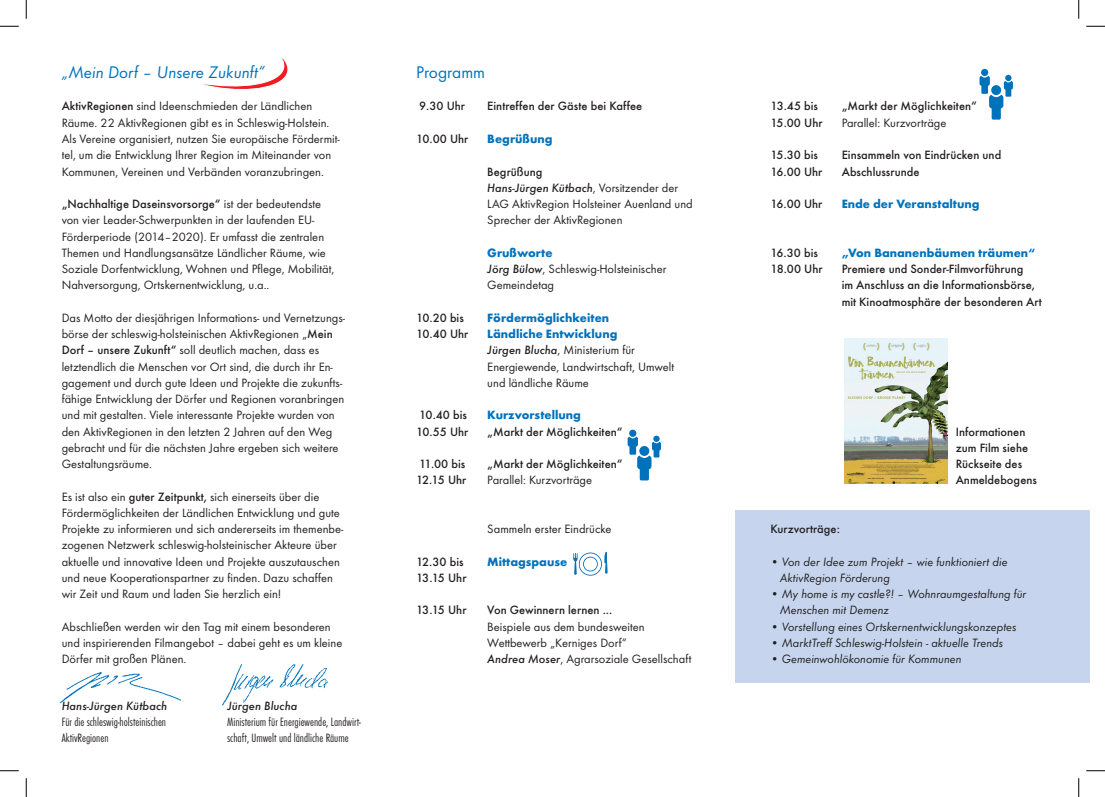
<style>
.page{position:relative;width:1105px;height:797px;background:#fff}
.page>*{position:absolute;margin:0;border:0;box-sizing:border-box;transform-origin:0 0}
.t1{font:17.5px "Futura T Boo Obl";color:#0072bc}
.t2{font:17.5px "Futura T Boo";color:#0072bc}
.t3{font:12.5px/16.2px "Futura T Boo";color:#231f20}
.t4{font:500 12.5px/16.2px "Futura T";color:#231f20}
.t5{font:12.5px/16.2px "Futura T Boo Obl";color:#231f20}
.t6{font:700 12.5px "Futura T";color:#0072bc}
.t7{font:12.5px/16.2px "Futura T Lig Con";color:#231f20}
.t8{font:italic 500 12.5px/16.2px "Futura T";color:#231f20}
.s1{font-family:"Futura T";font-weight:500}
.s2{font-family:"Futura T Boo";font-weight:400}
.s3{font-style:normal}
.s4{font-family:"Futura T Boo";font-weight:400;font-style:normal}
.s5{font-family:"Futura T";font-weight:500;font-style:italic}
</style>
<div class="page">
<img style="left:59px;top:672px;width:121px;height:32px">
<div style="left:735px;top:510px;width:354px;height:173px;background:#c6d5ed"></div>
<svg style="left:198px;top:58px;width:90px;height:32px"></svg>
<img style="left:845px;top:338px;width:102px;height:145px">
<svg style="left:573px;top:552px;width:35px;height:23px"></svg>
<svg style="left:628px;top:429px;width:33px;height:51px"></svg>
<img style="left:222px;top:664px;width:106px;height:42px">
<svg style="left:979px;top:69px;width:34px;height:51px"></svg>
<svg style="left:0;top:25px;width:19px;height:2px"></svg>
<svg style="left:1086px;top:25px;width:19px;height:2px"></svg>
<svg style="left:0;top:770px;width:19px;height:1px"></svg>
<svg style="left:1086px;top:770px;width:19px;height:1px"></svg>
<svg style="left:25px;top:0;width:2px;height:19px"></svg>
<svg style="left:25px;top:778px;width:2px;height:19px"></svg>
<svg style="left:1078px;top:0;width:1px;height:19px"></svg>
<svg style="left:1078px;top:778px;width:1px;height:19px"></svg>
<h1 class="t1" style="left:62px;top:62px;width:205px">„Mein Dorf – Unsere Zukunft“</h1>
<p class="t3" style="left:62px;top:98px;width:279px"><span class="s1">AktivRegionen</span> sind Ideenschmieden der Ländlichen Räume. 22 AktivRegionen gibt es in Schleswig-Holstein.<br>Als Vereine organisiert, nutzen Sie europäische Fördermit&shy;tel, um die Entwicklung Ihrer Region im Miteinander von Kommunen, Vereinen und Verbänden voranzubringen.</p>
<p class="t4" style="left:62px;top:196px;width:261px">„Nachhaltige Daseinsvorsorge“ <span class="s2">ist der bedeutendste</span></p>
<p class="t3" style="left:62px;top:212px;width:274px">von vier Leader-Schwerpunkten in der laufenden EU-Förderperiode (2014–2020). Er umfasst die zentralen Themen und Handlungsansätze Ländlicher Räume, wie Soziale Dorfentwicklung, Wohnen und Pflege, Mobilität, Nahversorgung, Ortskernentwicklung, u.a..</p>
<p class="t3" style="left:62px;top:310px;width:285px">Das Motto der diesjährigen Informations- und Vernetzungs&shy;börse der schleswig-holsteinischen AktivRegionen „<span class="s1">Mein Dorf – unsere Zukunft“</span> soll deutlich machen, dass es letztendlich die Menschen vor Ort sind, die durch ihr En&shy;gagement und durch gute Ideen und Projekte die zukunfts&shy;fähige Entwicklung der Dörfer und Regionen voranbringen und mit gestalten. Viele interessante Projekte wurden von den AktivRegionen in den letzten 2 Jahren auf den Weg gebracht und für die nächsten Jahre ergeben sich weitere Gestaltungsräume.</p>
<p class="t3" style="left:62px;top:488px;width:283px">Es ist also ein <span class="s1">guter Zeitpunkt,</span> sich einerseits über die Fördermöglichkeiten der Ländlichen Entwicklung und gute Projekte zu informieren und sich andererseits im themenbe&shy;zogenen Netzwerk schleswig-holsteinischer Akteure über aktuelle und innovative Ideen und Projekte auszutauschen und neue Kooperationspartner zu finden. Dazu schaffen wir Zeit und Raum und laden Sie herzlich ein!</p>
<p class="t3" style="left:62px;top:618px;width:282px">Abschließen werden wir den Tag mit einem besonderen und inspirierenden Filmangebot – dabei geht es um kleine<br>Dörfer mit großen Plänen.</p>
<p class="t8" style="left:62px;top:697px;width:107px">Hans-Jürgen Kütbach</p>
<p class="t7" style="left:62px;top:714px;width:106px">Für die schleswig-holsteinischen<br>AktivRegionen</p>
<p class="t8" style="left:227px;top:697px;width:72px">Jürgen Blucha</p>
<p class="t7" style="left:227px;top:714px;width:135px">Ministerium für Energiewende, Landwirt&shy;schaft, Umwelt und ländliche Räume</p>
<h1 class="t2" style="left:416px;top:62px;width:71px">Programm</h1>
<p class="t4" style="left:419px;top:98px;width:47px">9.30 Uhr</p>
<p class="t4" style="left:487px;top:98px;width:156px">Eintreffen der Gäste bei Kaffee</p>
<p class="t4" style="left:416px;top:131px;width:54px">10.00 Uhr</p>
<p class="t6" style="left:487px;top:131px;width:67px">Begrüßung</p>
<p class="t8" style="left:487px;top:163px;width:192px"><span class="s3">Begrüßung<br></span>Hans-Jürgen Kütbach<span class="s4">, Vorsitzender der</span></p>
<p class="t3" style="left:487px;top:196px;width:207px">LAG AktivRegion Holsteiner Auenland und<br>Sprecher der AktivRegionen</p>
<p class="t6" style="left:487px;top:245px;width:67px">Grußworte</p>
<p class="t3" style="left:487px;top:261px;width:181px"><span class="s5">Jörg Bülow</span>, Schleswig-Holsteinischer<br>Gemeindetag</p>
<p class="t4" style="left:416px;top:309px;width:49px">10.20 bis</p>
<p class="t6" style="left:487px;top:310px;width:123px">Fördermöglichkeiten</p>
<p class="t4" style="left:416px;top:326px;width:54px">10.40 Uhr</p>
<p class="t6" style="left:487px;top:326px;width:132px">Ländliche Entwicklung</p>
<p class="t3" style="left:487px;top:342px;width:188px"><span class="s5">Jürgen Blucha</span>, Ministerium für<br>Energiewende, Landwirtschaft, Umwelt und ländliche Räume</p>
<p class="t4" style="left:419px;top:407px;width:49px">10.40 bis</p>
<p class="t6" style="left:487px;top:408px;width:95px">Kurzvorstellung</p>
<p class="t4" style="left:416px;top:423px;width:54px">10.55 Uhr</p>
<p class="t4" style="left:487px;top:423px;width:137px">„Markt der Möglichkeiten“</p>
<p class="t4" style="left:419px;top:456px;width:48px">11.00 bis</p>
<p class="t4" style="left:487px;top:456px;width:137px">„Markt der Möglichkeiten“</p>
<p class="t4" style="left:416px;top:472px;width:52px">12.15 Uhr</p>
<p class="t3" style="left:487px;top:472px;width:106px">Parallel: Kurzvorträge</p>
<p class="t3" style="left:487px;top:521px;width:126px">Sammeln erster Eindrücke</p>
<p class="t4" style="left:416px;top:553px;width:49px">12.30 bis</p>
<p class="t6" style="left:487px;top:554px;width:81px">Mittagspause</p>
<p class="t4" style="left:416px;top:569px;width:52px">13.15 Uhr</p>
<p class="t4" style="left:416px;top:602px;width:52px">13.15 Uhr</p>
<p class="t4" style="left:487px;top:602px;width:126px">Von Gewinnern lernen ...</p>
<p class="t3" style="left:487px;top:618px;width:206px">Beispiele aus dem bundesweiten<br>Wettbewerb „Kerniges Dorf“<br><span class="s5">Andrea Moser</span>, Agrarsoziale Gesellschaft</p>
<p class="t4" style="left:770px;top:98px;width:49px">13.45 bis</p>
<p class="t4" style="left:842px;top:98px;width:137px">„Markt der Möglichkeiten“</p>
<p class="t4" style="left:770px;top:114px;width:54px">15.00 Uhr</p>
<p class="t3" style="left:842px;top:115px;width:106px">Parallel: Kurzvorträge</p>
<p class="t4" style="left:770px;top:147px;width:49px">15.30 bis</p>
<p class="t4" style="left:842px;top:147px;width:161px">Einsammeln von Eindrücken und</p>
<p class="t4" style="left:770px;top:163px;width:53px">16.00 Uhr</p>
<p class="t4" style="left:842px;top:163px;width:79px">Abschlussrunde</p>
<p class="t4" style="left:770px;top:196px;width:53px">16.00 Uhr</p>
<p class="t6" style="left:842px;top:196px;width:139px">Ende der Veranstaltung</p>
<p class="t4" style="left:770px;top:244px;width:49px">16.30 bis</p>
<p class="t6" style="left:842px;top:245px;width:195px">„Von Bananenbäumen träumen“</p>
<p class="t4" style="left:770px;top:261px;width:54px">18.00 Uhr</p>
<p class="t4" style="left:842px;top:261px;width:202px">Premiere und Sonder-Filmvorführung<br>im Anschluss an die Informationsbörse, mit Kinoatmosphäre der besonderen Art</p>
<p class="t4" style="left:956px;top:423px;width:83px">Informationen zum Film siehe<br>Rückseite des<br>Anmeldebogens</p>
<p class="t4" style="left:770px;top:521px;width:71px">Kurzvorträge:</p>
<p class="t5" style="left:780px;top:553px;width:229px;text-indent:-9px">• Von der Idee zum Projekt – wie funktioniert die<br>AktivRegion Förderung</p>
<p class="t5" style="left:780px;top:586px;width:248px;text-indent:-9px">• My home is my castle?! – Wohnraumgestaltung für<br>Menschen mit Demenz</p>
<p class="t5" style="left:770px;top:618px;width:247px">• Vorstellung eines Ortskernentwicklungskonzeptes</p>
<p class="t5" style="left:770px;top:635px;width:234px">• MarktTreff Schleswig-Holstein - aktuelle Trends</p>
<p class="t5" style="left:770px;top:651px;width:193px">• Gemeinwohlökonomie für Kommunen</p>
</div>
